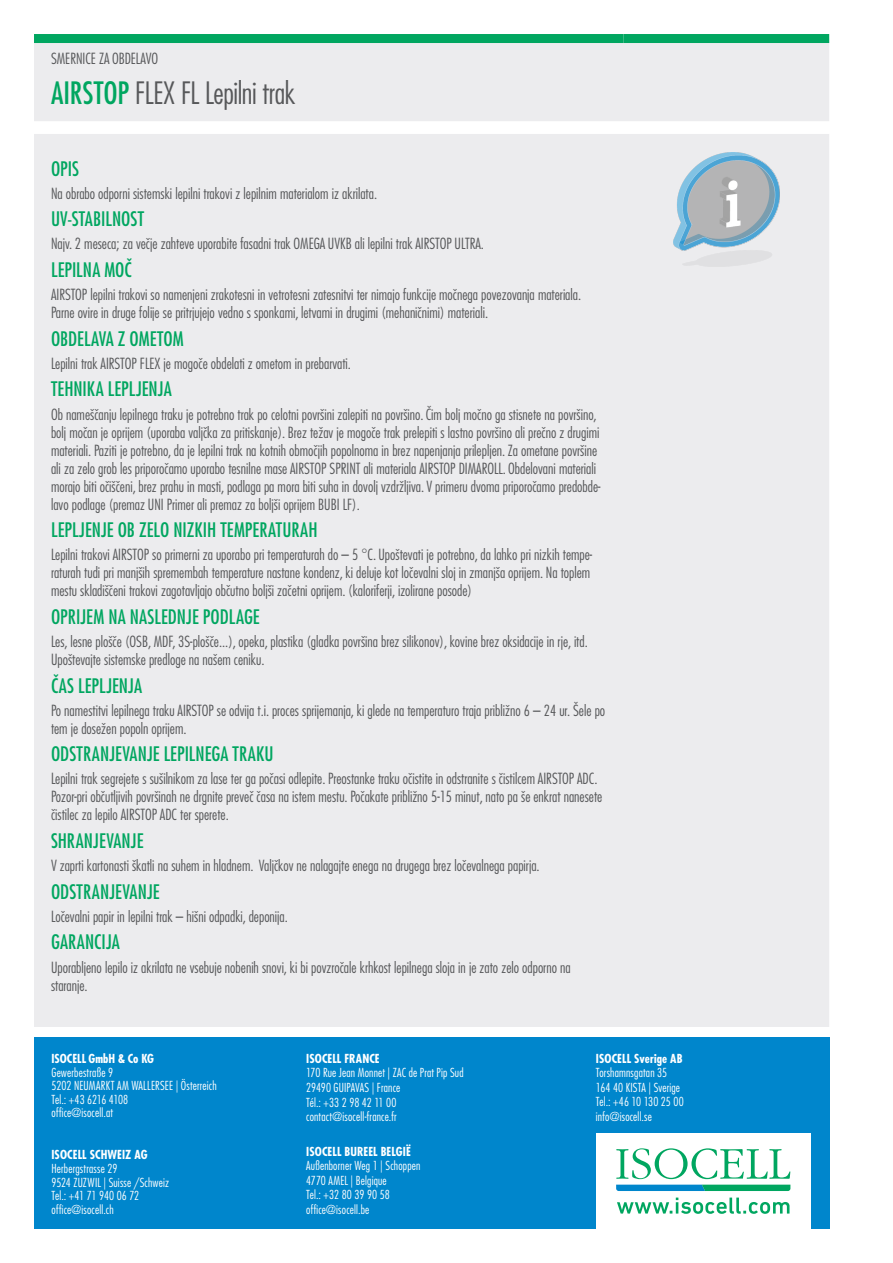
<style>
.page{position:relative;width:893px;height:1263px;background:#fff}
.page>*{position:absolute;margin:0;border:0;box-sizing:border-box;transform-origin:0 0}
.t1{font:300 condensed 30px "Futura LT Pro";letter-spacing:-.015em;color:#57585a}
.t2{font:500 condensed 19.5px "Futura LT Pro";letter-spacing:.005em;color:#00a660}
.t3{font:300 condensed 15px/18px "Futura LT Pro";color:#57585a}
.t4{font:300 condensed 12.15px/14.5px "Futura LT Pro";letter-spacing:.015em;color:#fff}
.t5{font:700 condensed 12.15px "Futura LT Pro";letter-spacing:.005em;color:#fff}
.s1{font-weight:500;color:#00a660}
</style>
<div class="page">
<div style="left:34px;top:1038px;width:795px;height:191px;background:#0086cc"></div>
<div style="left:596px;top:1133px;width:215px;height:96px;background:#fff"></div>
<svg style="left:616px;top:1148px;width:174px;height:43px"></svg>
<svg style="left:617px;top:1197px;width:172px;height:17px"></svg>
<div style="left:34px;top:43px;width:795px;height:984px;background:#ececee"></div>
<div style="left:34px;top:34px;width:589px;height:9px;background:#00a660"></div>
<div style="left:623px;top:34px;width:206px;height:9px;background:#00a660"></div>
<img style="left:674px;top:153px;width:105px;height:113px">
<p class="t3" style="left:51px;top:49px;width:109px">SMERNICE ZA OBDELAVO</p>
<h1 class="t1" style="left:51px;top:74px;width:246px"><span class="s1">AIRSTOP</span> FLEX FL Lepilni trak</h1>
<h2 class="t2" style="left:51px;top:155px;width:30px">OPIS</h2>
<p class="t3" style="left:51px;top:184px;width:328px">Na obrabo odporni sistemski lepilni trakovi z lepilnim materialom iz akrilata.</p>
<h2 class="t2" style="left:51px;top:206px;width:95px">UV-STABILNOST</h2>
<p class="t3" style="left:51px;top:235px;width:434px">Najv. 2 meseca; za večje zahteve uporabite fasadni trak OMEGA UVKB ali lepilni trak AIRSTOP ULTRA.</p>
<h2 class="t2" style="left:51px;top:256px;width:82px">LEPILNA MOČ</h2>
<p class="t3" style="left:51px;top:285px;width:532px">AIRSTOP lepilni trakovi so namenjeni zrakotesni in vetrotesni zatesnitvi ter nimajo funkcije močnega povezovanja materiala.<br>Parne ovire in druge folije se pritrjujejo vedno s sponkami, letvami in drugimi (mehaničnimi) materiali.</p>
<h2 class="t2" style="left:51px;top:325px;width:134px">OBDELAVA Z OMETOM</h2>
<p class="t3" style="left:51px;top:354px;width:302px">Lepilni trak AIRSTOP FLEX je mogoče obdelati z ometom in prebarvati.</p>
<h2 class="t2" style="left:51px;top:376px;width:122px">TEHNIKA LEPLJENJA</h2>
<p class="t3" style="left:51px;top:405px;width:551px">Ob nameščanju lepilnega traku je potrebno trak po celotni površini zalepiti na površino. Čim bolj močno ga stisnete na površino, bolj močan je oprijem (uporaba valjčka za pritiskanje). Brez težav je mogoče trak prelepiti s lastno površino ali prečno z drugimi materiali. Paziti je potrebno, da je lepilni trak na kotnih območjih popolnoma in brez napenjanja prilepljen. Za ometane površine ali za zelo grob les priporočamo uporabo tesnilne mase AIRSTOP SPRINT ali materiala AIRSTOP DIMAROLL. Obdelovani materiali morajo biti očiščeni, brez prahu in masti, podlaga pa mora biti suha in dovolj vzdržljiva. V primeru dvoma priporočamo predobde&shy;lavo podlage (premaz UNI Primer ali premaz za boljši oprijem BUBI LF).</p>
<h2 class="t2" style="left:51px;top:516px;width:268px">LEPLJENJE OB ZELO NIZKIH TEMPERATURAH</h2>
<p class="t3" style="left:51px;top:546px;width:543px">Lepilni trakovi AIRSTOP so primerni za uporabo pri temperaturah do – 5 °C. Upoštevati je potrebno, da lahko pri nizkih tempe&shy;raturah tudi pri manjših spremembah temperature nastane kondenz, ki deluje kot ločevalni sloj in zmanjša oprijem. Na toplem mestu skladiščeni trakovi zagotavljajo občutno boljši začetni oprijem. (kaloriferji, izolirane posode)</p>
<h2 class="t2" style="left:51px;top:603px;width:210px">OPRIJEM NA NASLEDNJE PODLAGE</h2>
<p class="t3" style="left:51px;top:632px;width:538px">Les, lesne plošče (OSB, MDF, 3S-plošče...), opeka, plastika (gladka površina brez silikonov), kovine brez oksidacije in rje, itd.<br>Upoštevajte sistemske predloge na našem ceniku.</p>
<h2 class="t2" style="left:51px;top:672px;width:93px">ČAS LEPLJENJA</h2>
<p class="t3" style="left:51px;top:701px;width:556px">Po namestitvi lepilnega traku AIRSTOP se odvija t.i. proces sprijemanja, ki glede na temperaturo traja približno 6 – 24 ur. Šele po tem je dosežen popoln oprijem.</p>
<h2 class="t2" style="left:51px;top:741px;width:224px">ODSTRANJEVANJE LEPILNEGA TRAKU</h2>
<p class="t3" style="left:51px;top:770px;width:553px">Lepilni trak segrejete s sušilnikom za lase ter ga počasi odlepite. Preostanke traku očistite in odstranite s čistilcem AIRSTOP ADC.<br>Pozor-pri občutljivih površinah ne drgnite preveč časa na istem mestu. Počakate približno 5-15 minut, nato pa še enkrat nanesete čistilec za lepilo AIRSTOP ADC ter sperete.</p>
<h2 class="t2" style="left:51px;top:827px;width:94px">SHRANJEVANJE</h2>
<p class="t3" style="left:51px;top:856px;width:490px">V zaprti kartonasti škatli na suhem in hladnem. Valjčkov ne nalagajte enega na drugega brez ločevalnega papirja.</p>
<h2 class="t2" style="left:51px;top:878px;width:110px">ODSTRANJEVANJE</h2>
<p class="t3" style="left:51px;top:907px;width:238px">Ločevalni papir in lepilni trak – hišni odpadki, deponija.</p>
<h2 class="t2" style="left:51px;top:929px;width:70px">GARANCIJA</h2>
<p class="t3" style="left:51px;top:958px;width:521px">Uporabljeno lepilo iz akrilata ne vsebuje nobenih snovi, ki bi povzročale krhkost lepilnega sloja in je zato zelo odporno na staranje.</p>
<p class="t5" style="left:52px;top:1050px;width:104px">ISOCELL GmbH &amp; Co KG</p>
<p class="t4" style="left:52px;top:1065px;width:167px;line-height:13.6px">Gewerbestraße 9<br>5202 NEUMARKT AM WALLERSEE | Österreich<br>Tel.: +43 6216 4108<br>office@isocell.at</p>
<p class="t5" style="left:52px;top:1147px;width:98px">ISOCELL SCHWEIZ AG</p>
<p class="t4" style="left:52px;top:1162px;width:119px;line-height:13.6px">Herbergstrasse 29<br>9524 ZUZWIL | Suisse /Schweiz<br>Tel.: +41 71 940 06 72 office@isocell.ch</p>
<p class="t5" style="left:306px;top:1050px;width:75px">ISOCELL FRANCE</p>
<p class="t4" style="left:306px;top:1065px;width:159px">170 Rue Jean Monnet | ZAC de Prat Pip Sud<br>29490 GUIPAVAS | France<br>Tél.: +33 2 98 42 11 00 contact@isocell-france.fr</p>
<p class="t5" style="left:306px;top:1143px;width:106px">ISOCELL BUREEL BELGIË</p>
<p class="t4" style="left:306px;top:1158px;width:116px">Außenborner Weg 1 | Schoppen<br>4770 AMEL | Belgique<br>Tel.: +32 80 39 90 58 office@isocell.be</p>
<p class="t5" style="left:596px;top:1050px;width:88px">ISOCELL Sverige AB</p>
<p class="t4" style="left:596px;top:1065px;width:89px">Torshamnsgatan 35<br>164 40 KISTA | Sverige<br>Tel.: +46 10 130 25 00 info@isocell.se</p>
</div>
